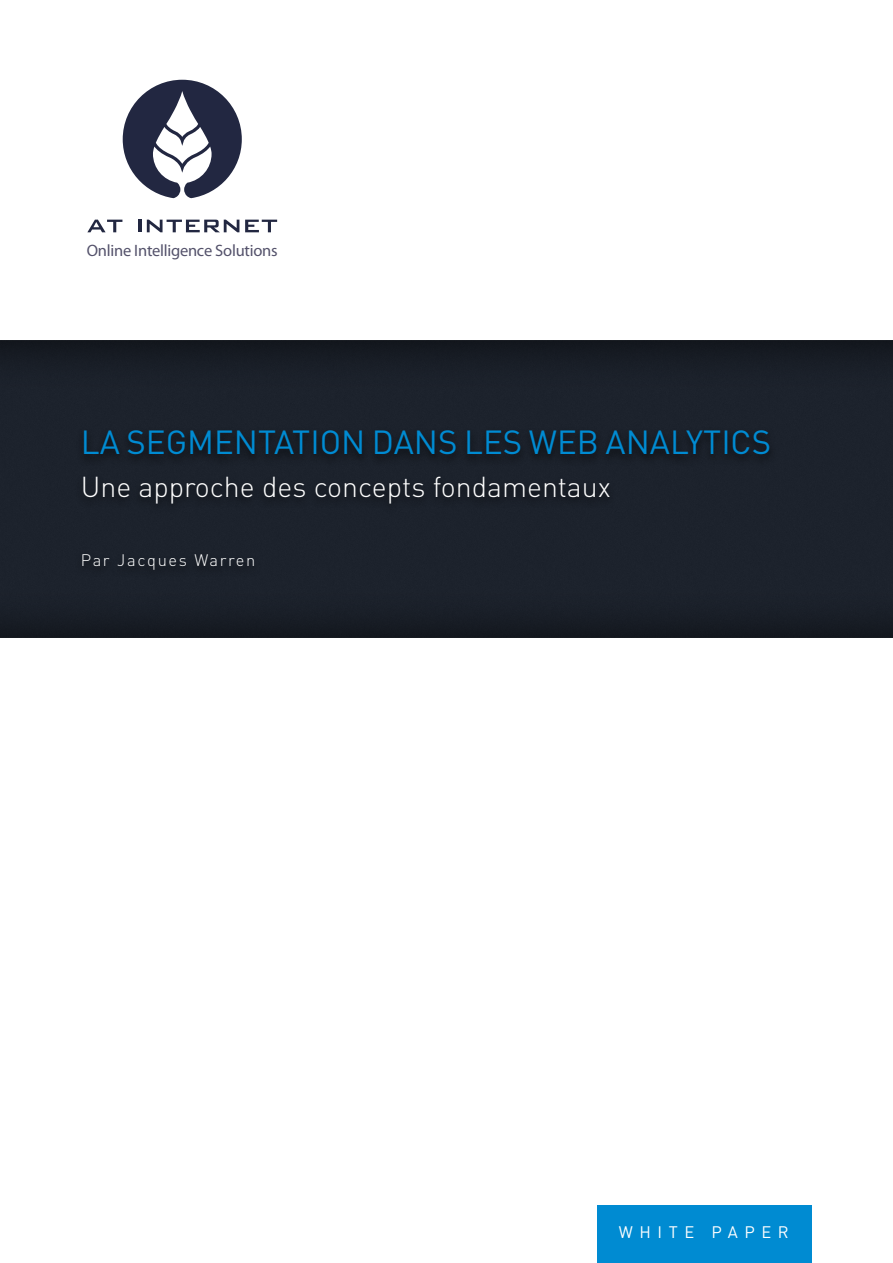
<style>
.page{position:relative;width:893px;height:1263px;background:#fff}
.page>*{position:absolute;margin:0;border:0;box-sizing:border-box;transform-origin:0 0}
.t1{font:33px "DIN";color:#008bd2}
.t2{font:300 28.5px "DIN";color:#fff}
.t3{font:16.5px "Myriad Pro";letter-spacing:-.015em;color:#54526b}
.t4{font:300 16.5px "DIN";letter-spacing:.1em;color:#fff}
.t5{font:16.5px "DIN";letter-spacing:.4em;color:#fff}
</style>
<div class="page">
<img style="left:0;top:340px;width:893px;height:298px">
<div style="left:76px;top:426px;width:701px;height:40px;background:#191e27"></div>
<div style="left:76px;top:473px;width:541px;height:42px;background:#1b202a"></div>
<div style="left:75px;top:550px;width:187px;height:31px;background:#1b212a"></div>
<svg style="left:123px;top:80px;width:119px;height:118px"></svg>
<svg style="left:87px;top:220px;width:35px;height:12px"></svg>
<svg style="left:138px;top:220px;width:3px;height:12px"></svg>
<svg style="left:147px;top:220px;width:92px;height:12px"></svg>
<svg style="left:245px;top:220px;width:32px;height:12px"></svg>
<div style="left:597px;top:1205px;width:215px;height:58px;background:#008bd2"></div>
<p class="t3" style="left:87px;top:240px;width:192px">Online Intelligence Solutions</p>
<p class="t1" style="left:81px;top:422px;width:692px">LA SEGMENTATION DANS LES WEB ANALYTICS</p>
<p class="t2" style="left:81px;top:469px;width:532px">Une approche des concepts fondamentaux</p>
<p class="t4" style="left:81px;top:550px;width:176px">Par Jacques Warren</p>
<p class="t5" style="left:619px;top:1222px;width:172px">WHITE PAPER</p>
</div>
